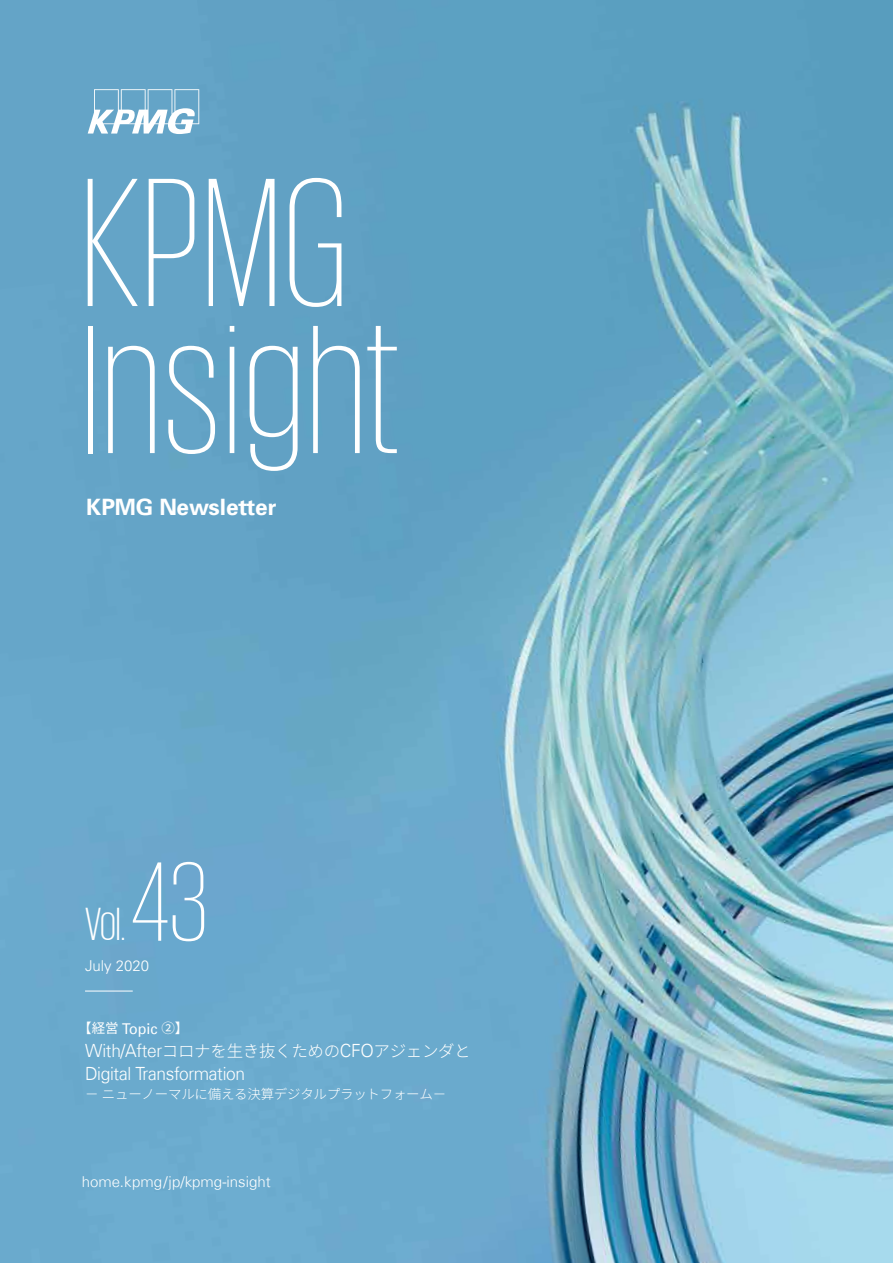
<style>
.page{position:relative;width:893px;height:1263px;background:#fff}
.page>*{position:absolute;margin:0;border:0;box-sizing:border-box;transform-origin:0 0}
.t1{font:200 187.5px/147px "KPMG";letter-spacing:.02em;color:#fff}
.t2{font:200 115.5px "KPMG";color:#fff}
.t3{font:300 48px "KPMG";color:#fff}
.t4{font:700 22.5px "Univers";color:#fff}
.t5{font:300 18.15px "Universfor KPMG";letter-spacing:-.02em;color:#fff;scale:.95 1}
.t6{font:300 16.5px "Noto Sans CJ Kjp";letter-spacing:-.02em;color:#fff}
.t7{font:300 15px "Universfor KPMG";color:#fff}
.t8{font:300 15px "Univers";color:#fff}
.t9{font:300 13.5px "Noto Sans CJ Kjp";letter-spacing:-.02em;color:#fff}
.t10{font:13.5px "Noto Sans CJ Kjp";color:#fff}
.s1{font-family:"Universfor KPMG";font-size:14.85px}
.s2{font-family:"Universfor KPMG";font-size:18.15px}
</style>
<div class="page">
<img style="left:0;top:0;width:893px;height:1263px">
<svg style="left:88px;top:89px;width:111px;height:45px"></svg>
<hr style="left:85px;top:991px;width:48px;height:1px;background:#fff">
<h1 class="t1" style="left:82px;top:165px;width:321px">KPMG<br>Insight</h1>
<h3 class="t4" style="left:86px;top:493px;width:192px">KPMG Newsletter</h3>
<h2 class="t2" style="left:132px;top:847px;width:77px">43</h2>
<p class="t8" style="left:85px;top:956px;width:66px">July 2020</p>
<h3 class="t3" style="left:85px;top:901px;width:42px">Vol.</h3>
<p class="t10" style="left:78px;top:1020px;width:112px">【経営 <span class="s1">Topic</span> ②】</p>
<p class="t6" style="left:85px;top:1041px;width:387px"><span class="s2">With/After</span>コロナを生き抜くための<span class="s2">CFO</span>アジェンダと</p>
<p class="t5" style="left:85px;top:1062px;width:170px">Digital Transformation</p>
<p class="t9" style="left:85px;top:1086px;width:363px">－ニューノーマルに備える決算デジタルプラットフォーム－</p>
<p class="t7" style="left:82px;top:1173px;width:190px">home.kpmg/jp/kpmg-insight</p>
</div>
